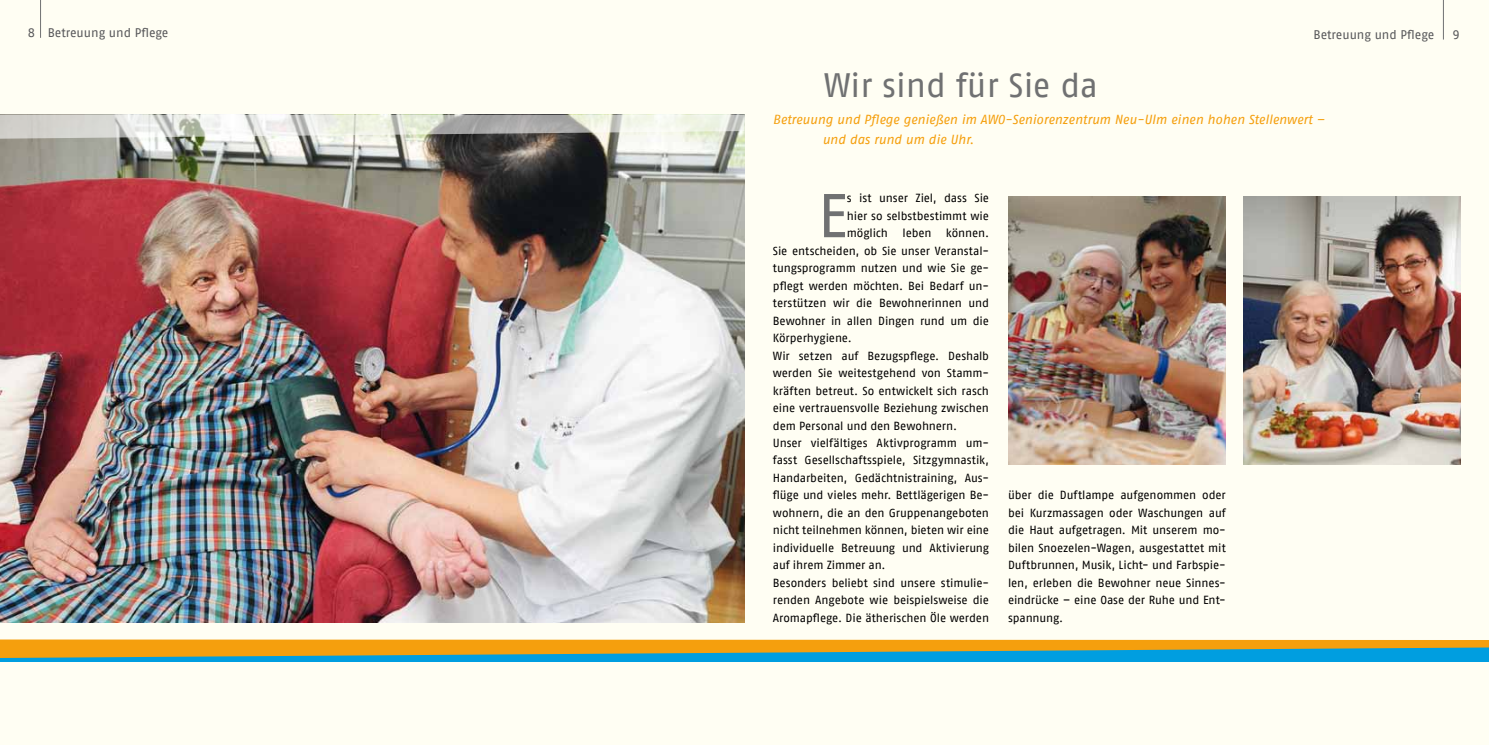
<style>
.page{position:relative;width:1489px;height:745px;background:#fff}
.page>*{position:absolute;margin:0;border:0;box-sizing:border-box;transform-origin:0 0}
.t1{font:61.62px "AWO Fago Office";color:#707172}
.t2{font:33.75px "AWO Fago Office";color:#707172}
.t3{font:italic 13.12px/20px "AWO Fago Office";letter-spacing:-.005em;color:#f59f0d}
.t4{font:12.5px "AWO Fago Office";color:#58585a}
.t5{font:11.75px/17.5px "AWO Fago Office";letter-spacing:-.01em;color:#000;text-align:justify}
</style>
<div class="page">
<div style="left:0;top:0;width:1488px;height:744px;background:#fffef3"></div>
<img style="left:1243px;top:197px;width:217px;height:267px">
<img style="left:0;top:139px;width:744px;height:482px">
<div style="left:0;top:640px;width:1488px;height:21px;background:#009ee0"></div>
<svg style="left:0;top:639px;width:1488px;height:18px"></svg>
<hr style="left:1442px;top:0;width:1px;height:40px;background:#707172">
<svg style="left:0;top:115px;width:744px;height:24px"></svg>
<hr style="left:40px;top:0;width:1px;height:38px;background:#707172">
<img style="left:1008px;top:196px;width:217px;height:268px">
<p class="t4" style="left:28px;top:26px;width:142px">8 Betreuung und Pflege</p>
<p class="t4" style="left:1313px;top:27px;width:122px">Betreuung und Pflege</p>
<p class="t4" style="left:1452px;top:27px;width:9px">9</p>
<h2 class="t2" style="left:823px;top:66px;width:275px">Wir sind für Sie da</h2>
<p class="t3" style="left:822px;top:109px;width:504px;text-indent:-49px">Betreuung und Pflege genießen im AWO-Seniorenzentrum Neu-Ulm einen hohen Stellenwert – und das rund um die Uhr.</p>
<h1 class="t1" style="left:817px;top:181px;width:31px">E</h1>
<p class="t5" style="left:846px;top:189px;width:144px">s ist unser Ziel, dass Sie</p>
<p class="t5" style="left:846px;top:207px;width:144px">hier so selbstbestimmt wie</p>
<p class="t5" style="left:846px;top:224px;width:144px">möglich leben können.</p>
<p class="t5" style="left:772px;top:241px;width:218px">Sie entscheiden, ob Sie unser Veranstal-</p>
<p class="t5" style="left:772px;top:259px;width:218px">tungsprogramm nutzen und wie Sie ge-</p>
<p class="t5" style="left:772px;top:276px;width:218px">pflegt werden möchten. Bei Bedarf un-</p>
<p class="t5" style="left:772px;top:294px;width:218px">terstützen wir die Bewohnerinnen und</p>
<p class="t5" style="left:772px;top:311px;width:218px">Bewohner in allen Dingen rund um die</p>
<p class="t5" style="left:772px;top:329px;width:80px">Körperhygiene.</p>
<p class="t5" style="left:772px;top:346px;width:218px">Wir setzen auf Bezugspflege. Deshalb</p>
<p class="t5" style="left:772px;top:364px;width:218px">werden Sie weitestgehend von Stamm-</p>
<p class="t5" style="left:772px;top:381px;width:218px">kräften betreut. So entwickelt sich rasch</p>
<p class="t5" style="left:772px;top:399px;width:218px">eine vertrauensvolle Beziehung zwischen</p>
<p class="t5" style="left:772px;top:416px;width:186px">dem Personal und den Bewohnern.</p>
<p class="t5" style="left:772px;top:434px;width:218px">Unser vielfältiges Aktivprogramm um-</p>
<p class="t5" style="left:772px;top:451px;width:218px">fasst Gesellschaftsspiele, Sitzgymnastik,</p>
<p class="t5" style="left:772px;top:468px;width:218px">Handarbeiten, Gedächtnistraining, Aus-</p>
<p class="t5" style="left:772px;top:486px;width:218px">flüge und vieles mehr. Bettlägerigen Be-</p>
<p class="t5" style="left:772px;top:503px;width:218px">wohnern, die an den Gruppenangeboten</p>
<p class="t5" style="left:772px;top:521px;width:218px">nicht teilnehmen können, bieten wir eine</p>
<p class="t5" style="left:772px;top:538px;width:218px">individuelle Betreuung und Aktivierung</p>
<p class="t5" style="left:772px;top:556px;width:114px">auf ihrem Zimmer an.</p>
<p class="t5" style="left:772px;top:573px;width:218px">Besonders beliebt sind unsere stimulie-</p>
<p class="t5" style="left:772px;top:591px;width:218px">renden Angebote wie beispielsweise die</p>
<p class="t5" style="left:772px;top:608px;width:218px">Aromapflege. Die ätherischen Öle werden</p>
<p class="t5" style="left:1008px;top:486px;width:219px">über die Duftlampe aufgenommen oder bei Kurzmassagen oder Waschungen auf die Haut aufgetragen. Mit unserem mo&shy;bilen Snoezelen-Wagen, ausgestattet mit Duftbrunnen, Musik, Licht- und Farbspie&shy;len, erleben die Bewohner neue Sinnes&shy;eindrücke – eine Oase der Ruhe und Ent&shy;spannung.</p>
</div>
